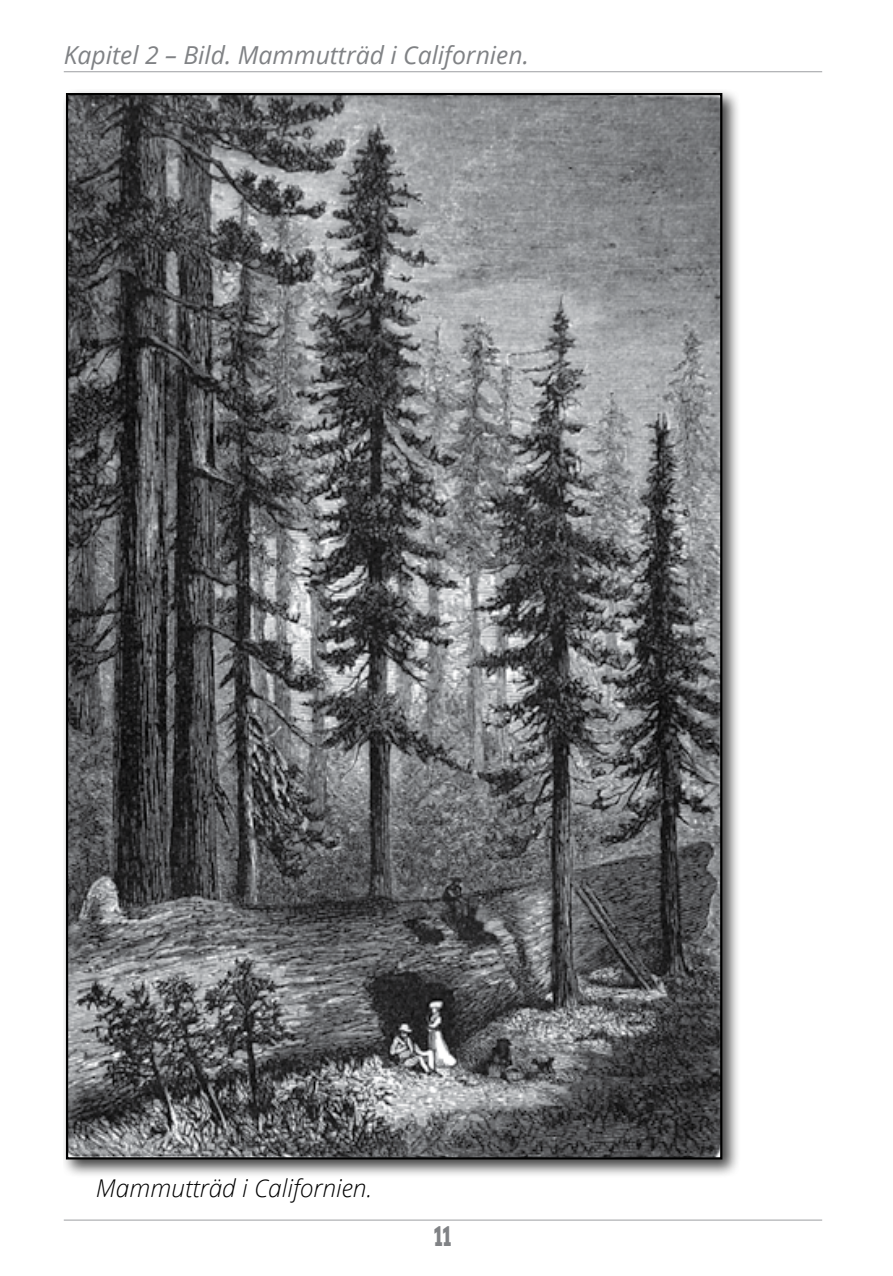
<style>
.page{position:relative;width:893px;height:1276px;background:#fff}
.page>*{position:absolute;margin:0;border:0;box-sizing:border-box;transform-origin:0 0}
.t1{font:700 27px "Arvo";color:#808285;scale:.8 1}
.t2{font:italic 24.75px "Open Sans";color:#808285}
.t3{font:italic 300 24.53px "Open Sans";color:#000}
</style>
<div class="page">
<hr style="left:64px;top:1219px;width:758px;height:1px;background:#a7a9ac">
<hr style="left:64px;top:71px;width:758px;height:1px;background:#a7a9ac">
<div style="left:64px;top:89px;width:677px;height:1089px;background:#000;opacity:.75"></div>
<img style="left:69px;top:96px;width:650px;height:1060px">
<p class="t2" style="left:64px;top:38px;width:467px">Kapitel 2 – Bild. Mammutträd i Californien.</p>
<p class="t3" style="left:96px;top:1171px;width:278px">Mammutträd i Californien.</p>
<p class="t1" style="left:434px;top:1219px;width:23px">11</p>
</div>
